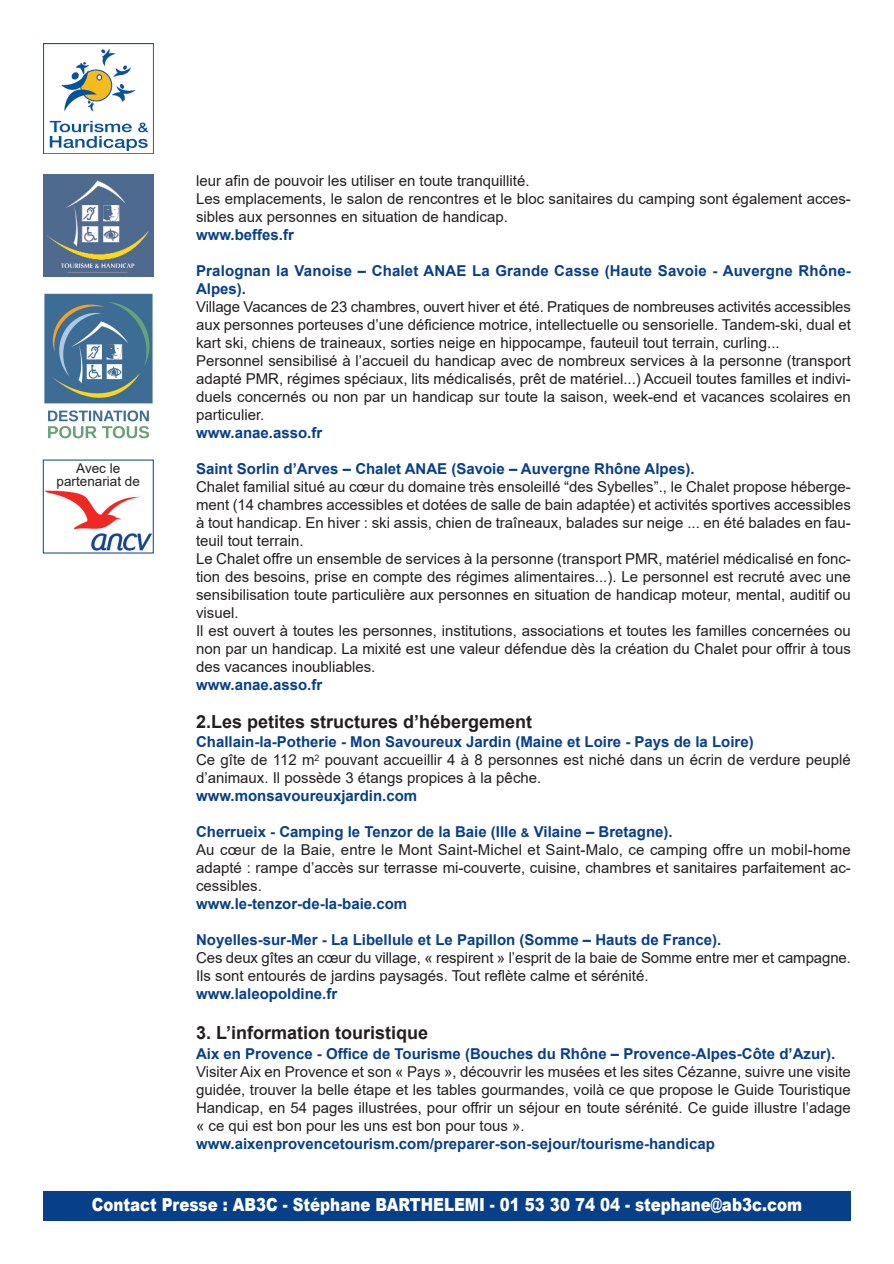
<style>
.page{position:relative;width:894px;height:1264px;background:#fff}
.page>*{position:absolute;margin:0;border:0;box-sizing:border-box;transform-origin:0 0}
.t1{font:900 18px "Arial";color:#fff;scale:.83 1}
.t2{font:700 18px "Arial";color:#231f20}
.t3{font:15px/18px "Arial";color:#231f20}
.t4{font:700 15px/18px "Arial";color:#073f89}
.t5{font:13.5px/13.5px "Arial";color:#231f20;text-align:center}
.s1{font-weight:700;color:#073f89}
.s2{font-weight:700;font-size:12px;color:#073f89}
</style>
<div class="page">
<div style="left:43px;top:1191px;width:808px;height:30px;background:#073f89"></div>
<img style="left:43px;top:43px;width:111px;height:111px">
<img style="left:43px;top:175px;width:111px;height:102px">
<img style="left:44px;top:294px;width:109px;height:145px">
<img style="left:45px;top:490px;width:107px;height:61px">
<div style="left:43px;top:460px;width:111px;height:93px;border:1px solid #073f89"></div>
<p class="t5" style="left:57px;top:461px;width:85px">Avec le partenariat de</p>
<p class="t3" style="left:196px;top:172px;width:656px">leur afin de pouvoir les utiliser en toute tranquillité.<br>Les emplacements, le salon de rencontres et le bloc sanitaires du camping sont également acces&shy;sibles aux personnes en situation de handicap.</p>
<p class="t4" style="left:196px;top:226px;width:99px">www.beffes.fr</p>
<p class="t4" style="left:196px;top:262px;width:655px">Pralognan la Vanoise – Chalet ANAE La Grande Casse (Haute Savoie - Auvergne Rhône-<br>Alpes).</p>
<p class="t3" style="left:196px;top:298px;width:656px">Village Vacances de 23 chambres, ouvert hiver et été. Pratiques de nombreuses activités accessibles aux personnes porteuses d’une déficience motrice, intellectuelle ou sensorielle. Tandem-ski, dual et kart ski, chiens de traineaux, sorties neige en hippocampe, fauteuil tout terrain, curling...<br>Personnel sensibilisé à l’accueil du handicap avec de nombreux services à la personne (transport adapté PMR, régimes spéciaux, lits médicalisés, prêt de matériel...) Accueil toutes familles et indivi&shy;duels concernés ou non par un handicap sur toute la saison, week-end et vacances scolaires en particulier.</p>
<p class="t4" style="left:196px;top:424px;width:128px">www.anae.asso.fr</p>
<p class="t4" style="left:196px;top:460px;width:500px">Saint Sorlin d’Arves – Chalet ANAE (Savoie – Auvergne Rhône Alpes).</p>
<p class="t3" style="left:196px;top:478px;width:656px">Chalet familial situé au cœur du domaine très ensoleillé “des Sybelles”., le Chalet propose héberge&shy;ment (14 chambres accessibles et dotées de salle de bain adaptée) et activités sportives accessibles à tout handicap. En hiver : ski assis, chien de traîneaux, balades sur neige ... en été balades en fau&shy;teuil tout terrain.<br>Le Chalet offre un ensemble de services à la personne (transport PMR, matériel médicalisé en fonc&shy;tion des besoins, prise en compte des régimes alimentaires...). Le personnel est recruté avec une sensibilisation toute particulière aux personnes en situation de handicap moteur, mental, auditif ou visuel.<br>Il est ouvert à toutes les personnes, institutions, associations et toutes les familles concernées ou non par un handicap. La mixité est une valeur défendue dès la création du Chalet pour offrir à tous des vacances inoubliables.</p>
<p class="t4" style="left:196px;top:676px;width:128px">www.anae.asso.fr</p>
<p class="t2" style="left:196px;top:712px;width:338px">2.Les petites structures d’hébergement</p>
<p class="t3" style="left:196px;top:733px;width:656px"><span class="s1">Challain-la-Potherie - Mon Savoureux Jardin (Maine et Loire - Pays de la Loire)<br></span>Ce gîte de 112 m<sup>2</sup> pouvant accueillir 4 à 8 personnes est niché dans un écrin de verdure peuplé d’animaux. Il possède 3 étangs propices à la pêche.</p>
<p class="t4" style="left:196px;top:787px;width:223px">www.monsavoureuxjardin.com</p>
<p class="t3" style="left:196px;top:823px;width:656px"><span class="s1">Cherrueix - Camping le Tenzor de la Baie (Ille</span> <span class="s2">&amp;</span> <span class="s1">Vilaine – Bretagne).<br></span>Au cœur de la Baie, entre le Mont Saint-Michel et Saint-Malo, ce camping offre un mobil-home adapté : rampe d’accès sur terrasse mi-couverte, cuisine, chambres et sanitaires parfaitement ac&shy;cessibles.</p>
<p class="t4" style="left:196px;top:895px;width:213px">www.le-tenzor-de-la-baie.com</p>
<p class="t4" style="left:196px;top:931px;width:527px">Noyelles-sur-Mer - La Libellule et Le Papillon (Somme – Hauts de France).</p>
<p class="t3" style="left:196px;top:949px;width:656px">Ces deux gîtes an cœur du village, « respirent » l’esprit de la baie de Somme entre mer et campagne.<br>Ils sont entourés de jardins paysagés. Tout reflète calme et sérénité.</p>
<p class="t4" style="left:196px;top:985px;width:143px">www.laleopoldine.fr</p>
<p class="t2" style="left:196px;top:1023px;width:233px">3. L’information touristique</p>
<p class="t4" style="left:196px;top:1045px;width:640px">Aix en Provence - Office de Tourisme (Bouches du Rhône – Provence-Alpes-Côte d’Azur).</p>
<p class="t3" style="left:196px;top:1063px;width:656px;text-align:justify">Visiter Aix en Provence et son « Pays », découvrir les musées et les sites Cézanne, suivre une visite guidée, trouver la belle étape et les tables gourmandes, voilà ce que propose le Guide Touristique Handicap, en 54 pages illustrées, pour offrir un séjour en toute sérénité. Ce guide illustre l’adage « ce qui est bon pour les uns est bon pour tous ».</p>
<p class="t4" style="left:196px;top:1135px;width:520px">www.aixenprovencetourism.com/preparer-son-sejour/tourisme-handicap</p>
<p class="t1" style="left:92px;top:1191px;width:857px">Contact Presse : AB3C - stéphane BArTHeLemi - 01 53 30 74 04 - stephane@ab3c.com</p>
</div>
